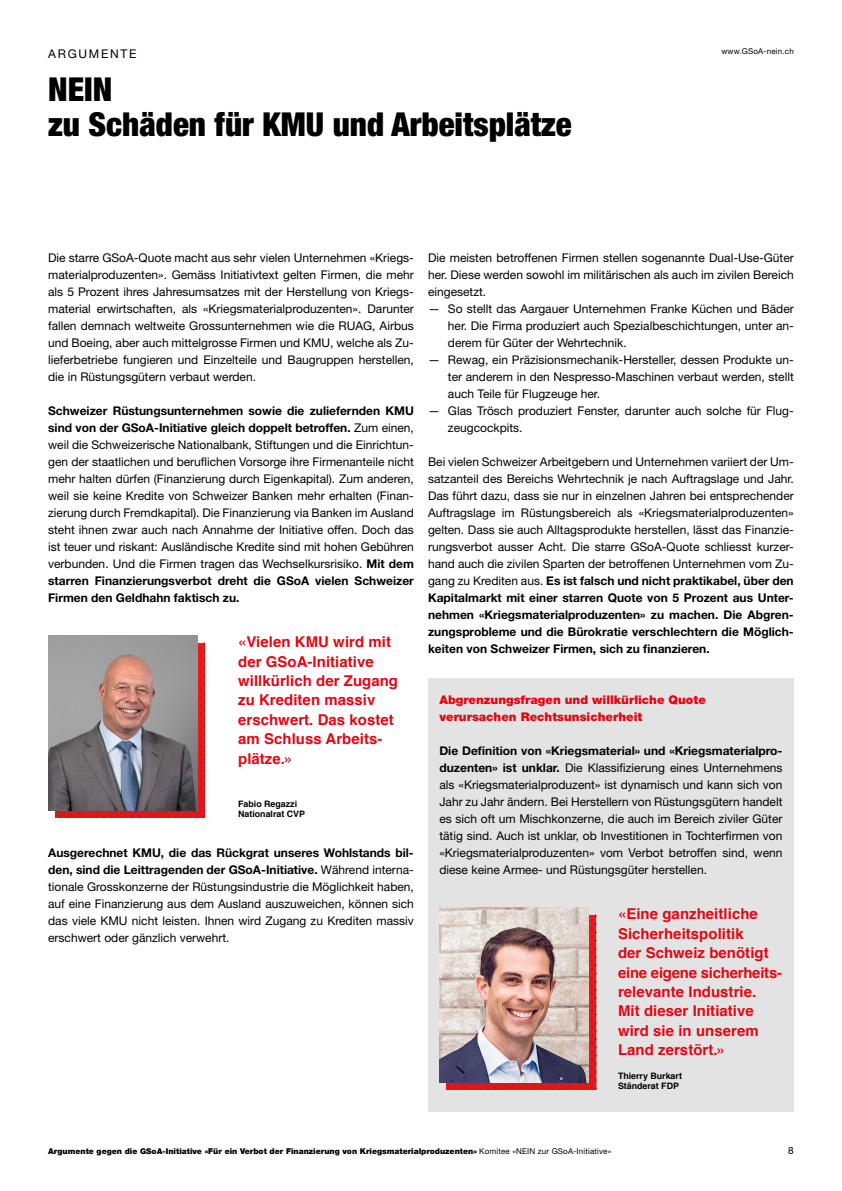
<style>
.page{position:relative;width:842px;height:1191px;background:#fff}
.page>*{position:absolute;margin:0;border:0;box-sizing:border-box;transform-origin:0 0}
.t1{font:900 condensed 33px/35px "Helvetica Neue";color:#000}
.t2{font:700 14.9px/19.5px "Helvetica";letter-spacing:.005em;color:#e30613}
.t3{font:12px/17px "Helvetica Neue";color:#000;text-align:justify}
.t4{font:700 12px/17px "Helvetica Neue LT Std";color:#000}
.t5{font:900 12px/17px "Helvetica Neue LT Std";color:#e30613}
.t6{font:12px "Helvetica Neue";letter-spacing:.145em;color:#000}
.t7{font:10px "Helvetica Neue";color:#000}
.t8{font:700 8.8px/10.6px "Helvetica";color:#000}
.t9{font:900 8px "Helvetica Neue LT Pro";color:#000}
.t10{font:8px "Helvetica Neue";letter-spacing:.02em;color:#000}
.s1{font-family:"Helvetica Neue";font-weight:400}
.s2{font-family:"Helvetica Neue LT Std";font-weight:700}
</style>
<div class="page">
<div style="left:428px;top:678px;width:366px;height:434px;background:#e3e3e3"></div>
<svg style="left:55px;top:643px;width:150px;height:174px;background:#d31c21"></svg>
<svg style="left:447px;top:915px;width:149px;height:174px;background:#d61f25"></svg>
<img style="left:48px;top:636px;width:150px;height:174px">
<img style="left:439px;top:908px;width:150px;height:174px">
<p class="t6" style="left:48px;top:46px;width:90px">ARGUMENTE</p>
<h1 class="t1" style="left:48px;top:72px;width:525px">NEIN<br>zu Schäden für KMU und Arbeitsplätze</h1>
<p class="t10" style="left:721px;top:47px;width:74px">www.GSoA-nein.ch</p>
<p class="t3" style="left:48px;top:249px;width:367px">Die starre GSoA-Quote macht aus sehr vielen Unternehmen «Kriegs&shy;materialproduzenten». Gemäss Initiativtext gelten Firmen, die mehr als 5 Prozent ihres Jahresumsatzes mit der Herstellung von Kriegs&shy;material erwirtschaften, als «Kriegsmaterialproduzenten». Darunter fallen demnach weltweite Grossunternehmen wie die RUAG, Airbus und Boeing, aber auch mittelgrosse Firmen und KMU, welche als Zu&shy;lieferbetriebe fungieren und Einzelteile und Baugruppen herstellen, die in Rüstungsgütern verbaut werden.</p>
<p class="t4" style="left:48px;top:402px;width:367px">Schweizer Rüstungsunternehmen sowie die zuliefernden KMU sind von der GSoA-Initiative gleich doppelt betroffen. <span class="s1">Zum einen,</span></p>
<p class="t3" style="left:48px;top:436px;width:367px">weil die Schweizerische Nationalbank, Stiftungen und die Einrichtun&shy;gen der staatlichen und beruflichen Vorsorge ihre Firmenanteile nicht mehr halten dürfen (Finanzierung durch Eigenkapital). Zum anderen, weil sie keine Kredite von Schweizer Banken mehr erhalten (Finan&shy;zierung durch Fremdkapital). Die Finanzierung via Banken im Ausland steht ihnen zwar auch nach Annahme der Initiative offen. Doch das ist teuer und riskant: Ausländische Kredite sind mit hohen Gebühren verbunden. Und die Firmen tragen das Wechselkursrisiko. <span class="s2">Mit dem</span></p>
<p class="t4" style="left:48px;top:572px;width:367px">starren Finanzierungsverbot dreht die GSoA vielen Schweizer<br>Firmen den Geldhahn faktisch zu.</p>
<p class="t2" style="left:238px;top:632px;width:161px">«Vielen KMU wird mit der GSoA-Initiative willkürlich der Zugang zu Krediten massiv erschwert. Das kostet am Schluss Arbeits&shy;plätze.»</p>
<p class="t8" style="left:238px;top:798px;width:68px">Fabio Regazzi<br>Nationalrat CVP</p>
<p class="t4" style="left:48px;top:844px;width:367px">Ausgerechnet KMU, die das Rückgrat unseres Wohlstands bil&shy;den, sind die Leittragenden der GSoA-Initiative. <span class="s1">Während interna-</span></p>
<p class="t3" style="left:48px;top:878px;width:367px">tionale Grosskonzerne der Rüstungsindustrie die Möglichkeit haben, auf eine Finanzierung aus dem Ausland auszuweichen, können sich das viele KMU nicht leisten. Ihnen wird Zugang zu Krediten massiv erschwert oder gänzlich verwehrt.</p>
<p class="t3" style="left:428px;top:249px;width:367px">Die meisten betroffenen Firmen stellen sogenannte Dual-Use-Güter her. Diese werden sowohl im militärischen als auch im zivilen Bereich eingesetzt.</p>
<p class="t3" style="left:448px;top:300px;width:347px;text-indent:-20px">— So stellt das Aargauer Unternehmen Franke Küchen und Bäder her. Die Firma produziert auch Spezialbeschichtungen, unter an&shy;derem für Güter der Wehrtechnik.</p>
<p class="t3" style="left:448px;top:351px;width:347px;text-indent:-20px">— Rewag, ein Präzisionsmechanik-Hersteller, dessen Produkte un&shy;ter anderem in den Nespresso-Maschinen verbaut werden, stellt auch Teile für Flugzeuge her.</p>
<p class="t3" style="left:448px;top:402px;width:347px;text-indent:-20px">— Glas Trösch produziert Fenster, darunter auch solche für Flug&shy;zeugcockpits.</p>
<p class="t3" style="left:428px;top:453px;width:367px">Bei vielen Schweizer Arbeitgebern und Unternehmen variiert der Um&shy;satzanteil des Bereichs Wehrtechnik je nach Auftragslage und Jahr.<br>Das führt dazu, dass sie nur in einzelnen Jahren bei entsprechender Auftragslage im Rüstungsbereich als «Kriegsmaterialproduzenten» gelten. Dass sie auch Alltagsprodukte herstellen, lässt das Finanzie&shy;rungsverbot ausser Acht. Die starre GSoA-Quote schliesst kurzer&shy;hand auch die zivilen Sparten der betroffenen Unternehmen vom Zu-</p>
<p class="t4" style="left:428px;top:572px;width:367px;text-align:justify"><span class="s1">gang zu Krediten aus.</span> Es ist falsch und nicht praktikabel, über den Kapitalmarkt mit einer starren Quote von 5 Prozent aus Unter&shy;nehmen «Kriegsmaterialproduzenten» zu machen. Die Abgren&shy;zungsprobleme und die Bürokratie verschlechtern die Möglich&shy;keiten von Schweizer Firmen, sich zu finanzieren.</p>
<p class="t5" style="left:439px;top:691px;width:268px">Abgrenzungsfragen und willkürliche Quote verursachen Rechtsunsicherheit</p>
<p class="t4" style="left:439px;top:742px;width:345px">Die Definition von «Kriegsmaterial» und «Kriegsmaterialpro-</p>
<p class="t3" style="left:439px;top:759px;width:345px"><span class="s2">duzenten» ist unklar.</span> Die Klassifizierung eines Unternehmens als «Kriegsmaterialproduzent» ist dynamisch und kann sich von Jahr zu Jahr ändern. Bei Herstellern von Rüstungsgütern handelt es sich oft um Mischkonzerne, die auch im Bereich ziviler Güter tätig sind. Auch ist unklar, ob Investitionen in Tochterfirmen von «Kriegsmaterialproduzenten» vom Verbot betroffen sind, wenn diese keine Armee- und Rüstungsgüter herstellen.</p>
<p class="t2" style="left:618px;top:904px;width:165px">«Eine ganzheitliche<br>Sicherheitspolitik<br>der Schweiz benötigt eine eigene sicherheits&shy;relevante Industrie.<br>Mit dieser Initiative wird sie in unserem<br>Land zerstört.»</p>
<p class="t8" style="left:618px;top:1070px;width:65px">Thierry Burkart<br>Ständerat FDP</p>
<p class="t9" style="left:48px;top:1146px;width:565px">Argumente gegen die GSoA-Initiative «Für ein Verbot der Finanzierung von Kriegsmaterialproduzenten» <span class="s1">Komitee «NEIN zur GSoA-Initiative»</span></p>
<p class="t7" style="left:788px;top:1144px;width:7px">8</p>
</div>
